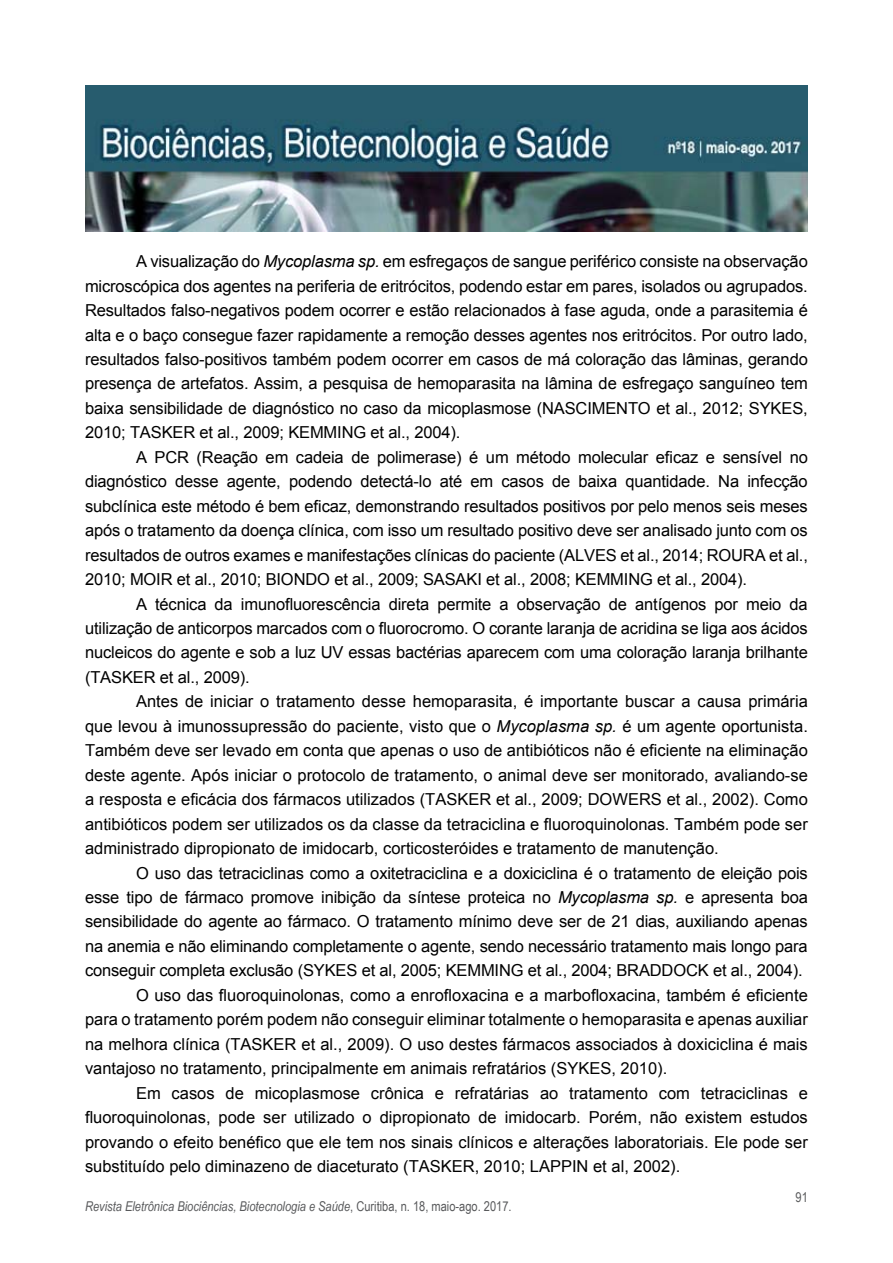
<style>
.page{position:relative;width:893px;height:1263px;background:#fff}
.page>*{position:absolute;margin:0;border:0;box-sizing:border-box;transform-origin:0 0}
.t1{font:16.5px/24.5px "Arial";color:#000;text-align:justify}
.t2{font:italic 13.5px "Arial Narrow";color:#58595b}
.t3{font:13.5px "Arial Narrow";color:#58595b}
.s1{font-style:italic}
.s2{font-style:normal}
</style>
<div class="page">
<img style="left:85px;top:85px;width:723px;height:146px">
<p class="t1" style="left:85px;top:249px;width:724px;text-indent:51px">A visualização do <span class="s1">Mycoplasma sp.</span> em esfregaços de sangue periférico consiste na observação microscópica dos agentes na periferia de eritrócitos, podendo estar em pares, isolados ou agrupados.<br>Resultados falso-negativos podem ocorrer e estão relacionados à fase aguda, onde a parasitemia é alta e o baço consegue fazer rapidamente a remoção desses agentes nos eritrócitos. Por outro lado, resultados falso-positivos também podem ocorrer em casos de má coloração das lâminas, gerando presença de artefatos. Assim, a pesquisa de hemoparasita na lâmina de esfregaço sanguíneo tem baixa sensibilidade de diagnóstico no caso da micoplasmose (NASCIMENTO et al., 2012; SYKES, 2010; TASKER et al., 2009; KEMMING et al., 2004).</p>
<p class="t1" style="left:85px;top:445px;width:724px;text-indent:51px">A PCR (Reação em cadeia de polimerase) é um método molecular eficaz e sensível no diagnóstico desse agente, podendo detectá-lo até em casos de baixa quantidade. Na infecção subclínica este método é bem eficaz, demonstrando resultados positivos por pelo menos seis meses após o tratamento da doença clínica, com isso um resultado positivo deve ser analisado junto com os resultados de outros exames e manifestações clínicas do paciente (ALVES et al., 2014; ROURA et al., 2010; MOIR et al., 2010; BIONDO et al., 2009; SASAKI et al., 2008; KEMMING et al., 2004).</p>
<p class="t1" style="left:85px;top:592px;width:724px;text-indent:51px">A técnica da imunofluorescência direta permite a observação de antígenos por meio da utilização de anticorpos marcados com o fluorocromo. O corante laranja de acridina se liga aos ácidos nucleicos do agente e sob a luz UV essas bactérias aparecem com uma coloração laranja brilhante (TASKER et al., 2009).</p>
<p class="t1" style="left:85px;top:689px;width:724px;text-indent:51px">Antes de iniciar o tratamento desse hemoparasita, é importante buscar a causa primária que levou à imunossupressão do paciente, visto que o <span class="s1">Mycoplasma sp.</span> é um agente oportunista.<br>Também deve ser levado em conta que apenas o uso de antibióticos não é eficiente na eliminação deste agente. Após iniciar o protocolo de tratamento, o animal deve ser monitorado, avaliando-se a resposta e eficácia dos fármacos utilizados (TASKER et al., 2009; DOWERS et al., 2002). Como antibióticos podem ser utilizados os da classe da tetraciclina e fluoroquinolonas. Também pode ser administrado dipropionato de imidocarb, corticosteróides e tratamento de manutenção.</p>
<p class="t1" style="left:136px;top:861px;width:673px">O uso das tetraciclinas como a oxitetraciclina e a doxiciclina é o tratamento de eleição pois</p>
<p class="t1" style="left:85px;top:885px;width:724px">esse tipo de fármaco promove inibição da síntese proteica no <span class="s1">Mycoplasma sp.</span> e apresenta boa</p>
<p class="t1" style="left:85px;top:910px;width:724px">sensibilidade do agente ao fármaco. O tratamento mínimo deve ser de 21 dias, auxiliando apenas</p>
<p class="t1" style="left:85px;top:934px;width:724px">na anemia e não eliminando completamente o agente, sendo necessário tratamento mais longo para</p>
<p class="t1" style="left:85px;top:958px;width:719px">conseguir completa exclusão (SYKES et al, 2005; KEMMING et al., 2004; BRADDOCK et al., 2004).</p>
<p class="t1" style="left:136px;top:983px;width:673px">O uso das fluoroquinolonas, como a enrofloxacina e a marbofloxacina, também é eficiente</p>
<p class="t1" style="left:85px;top:1007px;width:724px">para o tratamento porém podem não conseguir eliminar totalmente o hemoparasita e apenas auxiliar</p>
<p class="t1" style="left:85px;top:1032px;width:724px">na melhora clínica (TASKER et al., 2009). O uso destes fármacos associados à doxiciclina é mais</p>
<p class="t1" style="left:85px;top:1056px;width:584px">vantajoso no tratamento, principalmente em animais refratários (SYKES, 2010).</p>
<p class="t1" style="left:136px;top:1081px;width:673px">Em casos de micoplasmose crônica e refratárias ao tratamento com tetraciclinas e</p>
<p class="t1" style="left:85px;top:1105px;width:724px">fluoroquinolonas, pode ser utilizado o dipropionato de imidocarb. Porém, não existem estudos</p>
<p class="t1" style="left:85px;top:1130px;width:724px">provando o efeito benéfico que ele tem nos sinais clínicos e alterações laboratoriais. Ele pode ser</p>
<p class="t1" style="left:85px;top:1154px;width:597px">substituído pelo diminazeno de diaceturato (TASKER, 2010; LAPPIN et al, 2002).</p>
<p class="t2" style="left:85px;top:1197px;width:428px">Revista Eletrônica Biociências, Biotecnologia e Saúde<span class="s2">, Curitiba, n. 18, maio-ago. 2017.</span></p>
<p class="t3" style="left:796px;top:1187px;width:14px">91</p>
</div>
